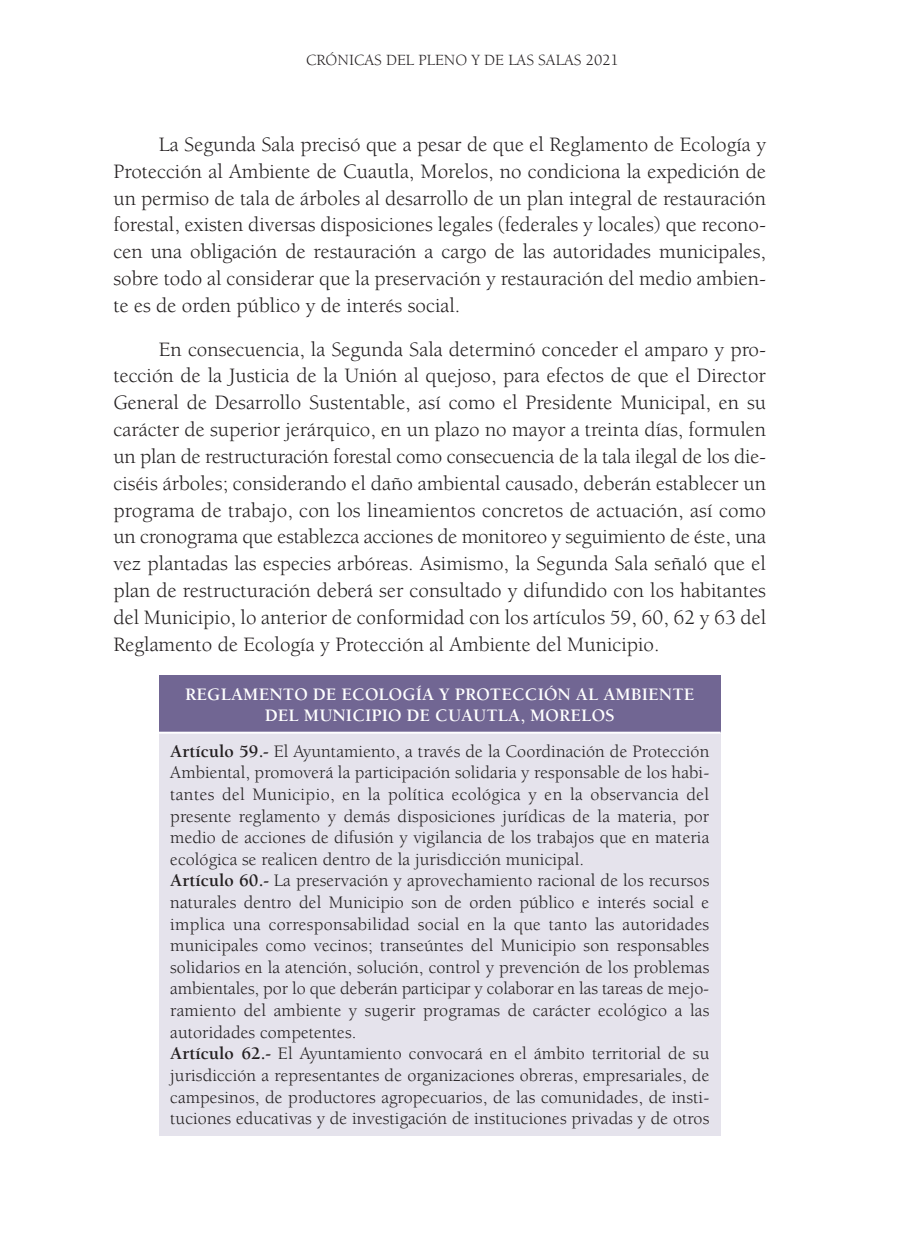
<style>
.page{position:relative;width:908px;height:1248px;background:#fff}
.page>*{position:absolute;margin:0;border:0;box-sizing:border-box;transform-origin:0 0}
.t1{font:21px/26.8px "Berkeley Std";color:#231f20;text-align:justify}
.t2{font:18px/21.6px "Berkeley Std";letter-spacing:.005em;color:#231f20}
.t3{font:700 18px/21.6px "Berkeley Std";letter-spacing:.005em;color:#fff;text-align:center}
.t4{font:16px "Berkeley Std";color:#231f20}
.s1{font-weight:700}
</style>
<div class="page">
<div style="left:159px;top:675px;width:561px;height:57px;background:#716693"></div>
<div style="left:159px;top:732px;width:561px;height:403px;background:#e5e3ec"></div>
<hr style="left:159px;top:731px;width:561px;height:2px;background:#fff">
<p class="t4" style="left:306px;top:52px;width:314px">CRÓNICAS DEL PLENO Y DE LAS SALAS 2021</p>
<p class="t1" style="left:113px;top:131px;width:654px;text-indent:45px">La Segunda Sala precisó que a pesar de que el Reglamento de Ecología y Protección al Ambiente de Cuautla, Morelos, no condiciona la expedición de un permiso de tala de árboles al desarrollo de un plan integral de restauración forestal, existen diversas disposiciones legales (federales y locales) que recono&shy;cen una obligación de restauración a cargo de las autoridades municipales, sobre todo al considerar que la preservación y restauración del medio ambien&shy;te es de orden público y de interés social.</p>
<p class="t1" style="left:113px;top:336px;width:654px;text-indent:45px">En consecuencia, la Segunda Sala determinó conceder el amparo y pro&shy;tección de la Justicia de la Unión al quejoso, para efectos de que el Director General de Desarrollo Sustentable, así como el Presidente Municipal, en su carácter de superior jerárquico, en un plazo no mayor a treinta días, formulen un plan de restructuración forestal como consecuencia de la tala ilegal de los die&shy;ciséis árboles; considerando el daño ambiental causado, deberán establecer un programa de trabajo, con los lineamientos concretos de actuación, así como un cronograma que establezca acciones de monitoreo y seguimiento de éste, una vez plantadas las especies arbóreas. Asimismo, la Segunda Sala señaló que el plan de restructuración deberá ser consultado y difundido con los habitantes del Municipio, lo anterior de conformidad con los artículos 59, 60, 62 y 63 del Reglamento de Ecología y Protección al Ambiente del Municipio.</p>
<p class="t3" style="left:185px;top:683px;width:510px">REGLAMENTO DE ECOLOGÍA Y PROTECCIÓN AL AMBIENTE<br>DEL MUNICIPIO DE CUAUTLA, MORELOS</p>
<p class="t2" style="left:170px;top:740px;width:540px"><span class="s1">Artículo 59.-</span> El Ayuntamiento, a través de la Coordinación de Protección Ambiental, promoverá la participación solidaria y responsable de los habi&shy;tantes del Municipio, en la política ecológica y en la observancia del presente reglamento y demás disposiciones jurídicas de la materia, por medio de acciones de difusión y vigilancia de los trabajos que en materia ecológica se realicen dentro de la jurisdicción municipal.<br><span class="s1">Artículo 60.-</span> La preservación y aprovechamiento racional de los recursos naturales dentro del Municipio son de orden público e interés social e implica una corresponsabilidad social en la que tanto las autoridades municipales como vecinos; transeúntes del Municipio son responsables solidarios en la atención, solución, control y prevención de los problemas ambientales, por lo que deberán participar y colaborar en las tareas de mejo&shy;ramiento del ambiente y sugerir programas de carácter ecológico a las autoridades competentes.<br><span class="s1">Artículo 62.-</span> El Ayuntamiento convocará en el ámbito territorial de su jurisdicción a representantes de organizaciones obreras, empresariales, de campesinos, de productores agropecuarios, de las comunidades, de insti&shy;tuciones educativas y de investigación de instituciones privadas y de otros</p>
</div>
